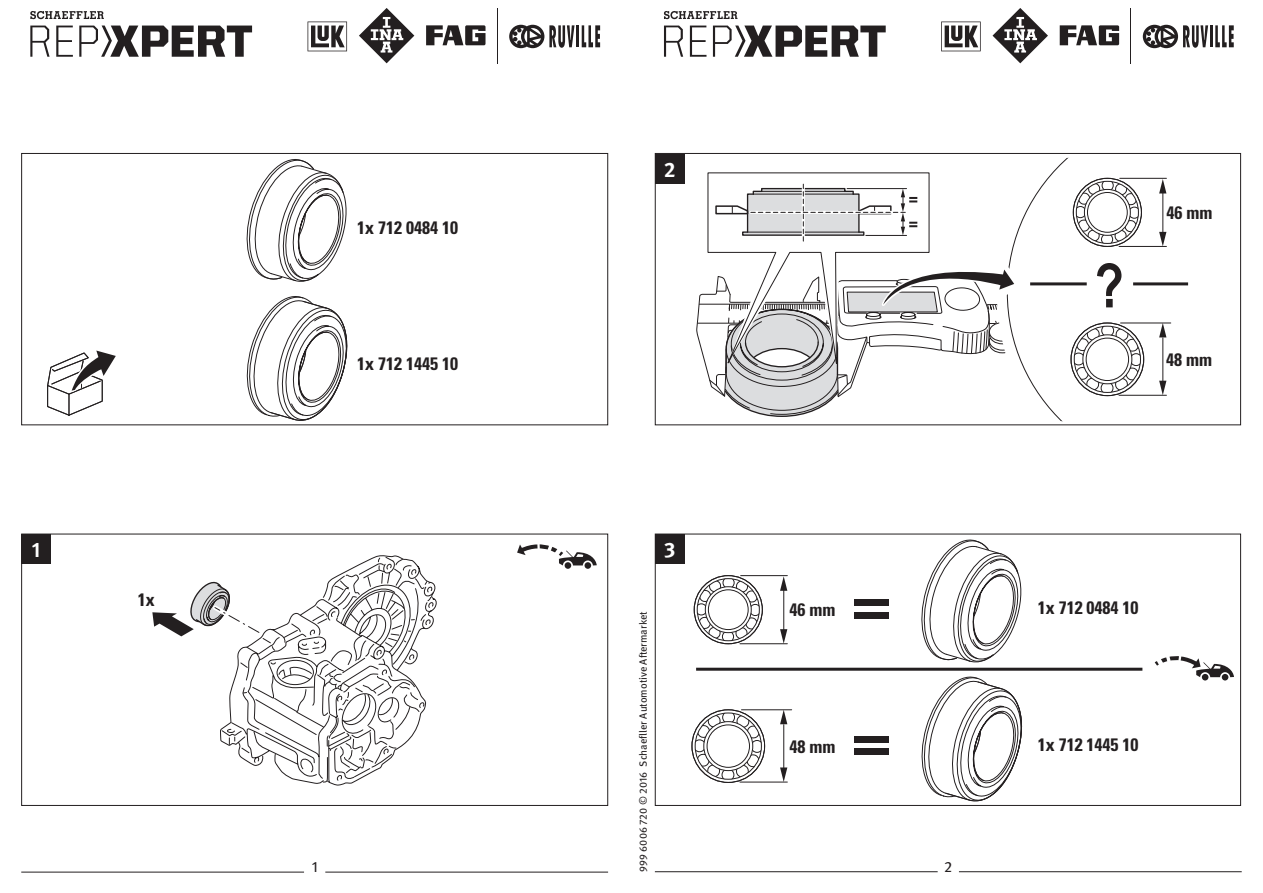
<style>
.page{position:relative;width:1263px;height:893px;background:#fff}
.page>*{position:absolute;margin:0;border:0;box-sizing:border-box;transform-origin:0 0}
.t1{font:700 21px "Meta OT";color:#fff}
.t2{font:700 condensed 18px "Univers";color:#231f20}
.t3{font:15px "Meta OT";color:#231f20}
.t4{font:10.5px "Meta OT";color:#231f20}
</style>
<div class="page">
<hr style="left:655px;top:871px;width:283px;height:1px;background:#231f20">
<hr style="left:959px;top:871px;width:283px;height:1px;background:#231f20">
<hr style="left:21px;top:872px;width:283px;height:1px;background:#231f20">
<hr style="left:325px;top:872px;width:283px;height:1px;background:#231f20">
<svg style="left:664px;top:26px;width:19px;height:31px"></svg>
<svg style="left:690px;top:26px;width:16px;height:31px"></svg>
<svg style="left:713px;top:26px;width:173px;height:31px"></svg>
<svg style="left:664px;top:11px;width:73px;height:8px"></svg>
<svg style="left:941px;top:22px;width:40px;height:29px"></svg>
<svg style="left:992px;top:8px;width:56px;height:55px"></svg>
<svg style="left:1060px;top:25px;width:59px;height:20px"></svg>
<hr style="left:1130px;top:8px;width:1px;height:55px;background:#231f20">
<hr style="left:1210px;top:25px;width:2px;height:22px;background:#231f20">
<svg style="left:1143px;top:25px;width:65px;height:23px"></svg>
<svg style="left:1215px;top:25px;width:19px;height:22px"></svg>
<svg style="left:30px;top:26px;width:20px;height:31px"></svg>
<svg style="left:56px;top:26px;width:17px;height:31px"></svg>
<svg style="left:79px;top:26px;width:173px;height:31px"></svg>
<svg style="left:30px;top:11px;width:74px;height:8px"></svg>
<svg style="left:307px;top:22px;width:40px;height:29px"></svg>
<svg style="left:359px;top:8px;width:55px;height:55px"></svg>
<svg style="left:426px;top:25px;width:59px;height:20px"></svg>
<hr style="left:497px;top:8px;width:1px;height:55px;background:#231f20">
<hr style="left:576px;top:25px;width:3px;height:22px;background:#231f20">
<svg style="left:509px;top:25px;width:65px;height:23px"></svg>
<svg style="left:582px;top:25px;width:18px;height:22px"></svg>
<svg style="left:47px;top:159px;width:301px;height:262px"></svg>
<div style="left:21px;top:153px;width:587px;height:272px;border:1px solid #231f20"></div>
<svg style="left:696px;top:157px;width:493px;height:265px"></svg>
<div style="left:655px;top:153px;width:586px;height:272px;border:1px solid #231f20"></div>
<svg style="left:152px;top:544px;width:445px;height:242px"></svg>
<div style="left:21px;top:534px;width:587px;height:272px;border:1px solid #231f20"></div>
<div style="left:21px;top:534px;width:30px;height:30px;background:#231f20"></div>
<div style="left:655px;top:154px;width:30px;height:30px;background:#231f20"></div>
<svg style="left:691px;top:539px;width:536px;height:263px"></svg>
<svg style="left:1152px;top:648px;width:82px;height:32px"></svg>
<hr style="left:696px;top:668px;width:446px;height:3px;background:#231f20">
<div style="left:655px;top:534px;width:586px;height:272px;border:1px solid #231f20"></div>
<div style="left:655px;top:534px;width:30px;height:30px;background:#231f20"></div>
<p class="t1" style="left:32px;top:536px;width:10px">1</p>
<p class="t2" style="left:138px;top:589px;width:18px">1x</p>
<p class="t2" style="left:357px;top:216px;width:102px">1x 712 0484 10</p>
<p class="t2" style="left:357px;top:352px;width:102px">1x 712 1445 10</p>
<p class="t1" style="left:664px;top:156px;width:13px">2</p>
<p class="t1" style="left:664px;top:536px;width:13px">3</p>
<p class="t4" style="left:637px;top:767px;width:157px;rotate:-90deg">Schaefller Automotive Aftermarket</p>
<p class="t2" style="left:789px;top:598px;width:47px">46 mm</p>
<p class="t2" style="left:789px;top:735px;width:47px">48 mm</p>
<p class="t4" style="left:637px;top:872px;width:101px;rotate:-90deg">999 6006 720 © 2016</p>
<p class="t3" style="left:312px;top:857px;width:7px">1</p>
<p class="t3" style="left:944px;top:857px;width:10px">2</p>
<p class="t2" style="left:1166px;top:201px;width:47px">46 mm</p>
<p class="t2" style="left:1166px;top:349px;width:47px">48 mm</p>
<p class="t2" style="left:1038px;top:597px;width:102px">1x 712 0484 10</p>
<p class="t2" style="left:1038px;top:733px;width:102px">1x 712 1445 10</p>
</div>
